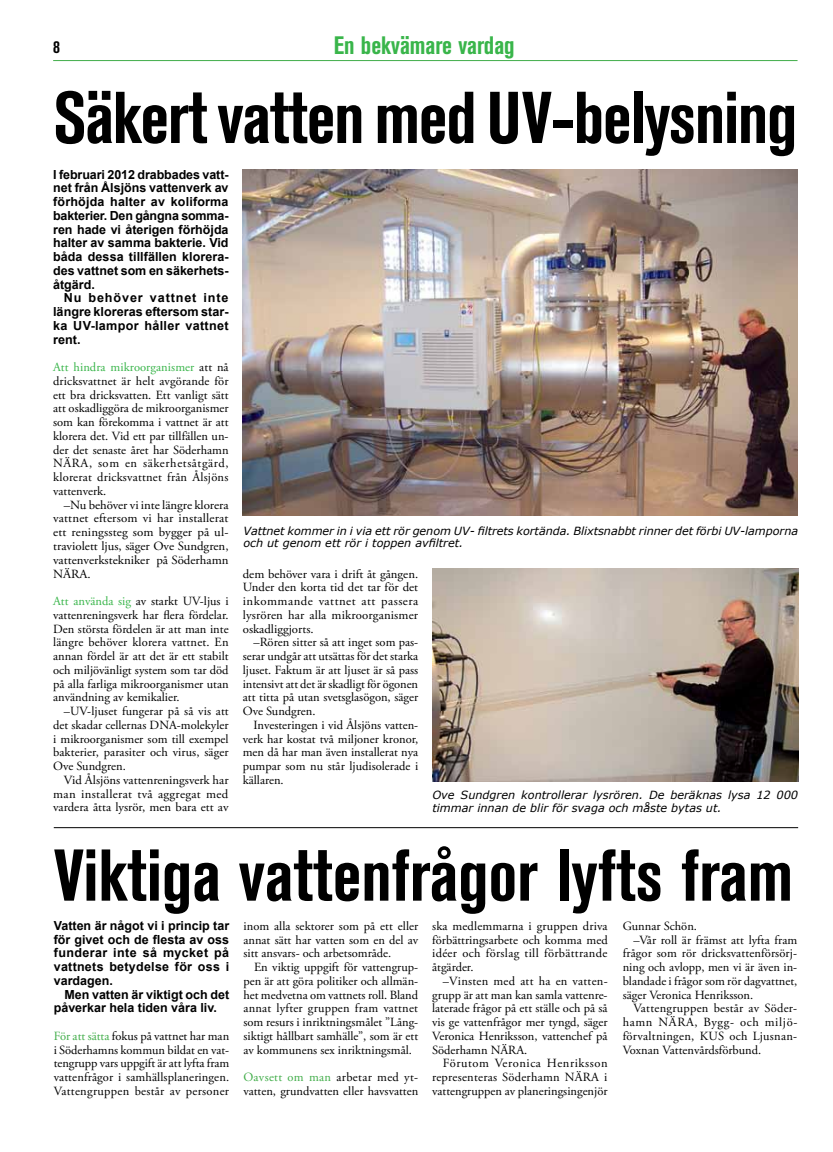
<style>
.page{position:relative;width:833px;height:1152px;background:#fff}
.page>*{position:absolute;margin:0;border:0;box-sizing:border-box;transform-origin:0 0}
.t1{font:700 condensed 72.5px "Akzidenz Grotesk BE";letter-spacing:-.01em;color:#000}
.t2{font:700 condensed 25px "Akzidenz Grotesk BE";color:#39b54a}
.t3{font:700 condensed 17.5px "Akzidenz Grotesk BE";color:#000}
.t4{font:12.5px/13.8px "Adobe Garamond Pro";color:#000;text-align:justify}
.t5{font:700 12.5px/13.8px "Arial";color:#000;text-align:justify}
.t6{font:12.5px "Adobe Garamond Pro";letter-spacing:.025em;color:#000}
.t7{font:12.5px "Adobe Garamond Pro";letter-spacing:.02em;color:#000}
.t8{font:12.5px "Adobe Garamond Pro";letter-spacing:.05em;color:#000}
.t9{font:italic 11.25px/12.5px "Verdana";color:#000}
.s1{color:#39b54a}
.s2{color:#41ad49}
</style>
<div class="page">
<hr style="left:53px;top:60px;width:744px;height:1px;background:#41ad49">
<hr style="left:54px;top:827px;width:744px;height:1px;background:#000">
<img style="left:242px;top:169px;width:555px;height:347px">
<img style="left:432px;top:568px;width:366px;height:213px">
<h3 class="t3" style="left:53px;top:37px;width:8px">8</h3>
<h2 class="t2" style="left:334px;top:31px;width:182px">En bekvämare vardag</h2>
<h1 class="t1" style="left:53px;top:76px;width:745px">Säkert vatten med UV-belysning</h1>
<p class="t5" style="left:53px;top:168px;width:177px">I februari 2012 drabbades vatt&shy;net från Ålsjöns vattenverk av förhöjda halter av koliforma bakterier. Den gångna somma&shy;ren hade vi återigen förhöjda halter av samma bakterie. Vid båda dessa tillfällen klorera&shy;des vattnet som en säkerhets&shy;åtgärd.</p>
<p class="t5" style="left:53px;top:291px;width:177px;text-indent:11px">Nu behöver vattnet inte längre kloreras eftersom star&shy;ka UV-lampor håller vattnet rent.</p>
<p class="t4" style="left:53px;top:361px;width:177px"><span class="s1">Att hindra mikroorganismer</span> att nå dricksvattnet är helt avgörande för ett bra dricksvatten. Ett vanligt sätt att oskadliggöra de mikroorganismer som kan förekomma i vattnet är att klorera det. Vid ett par tillfällen un&shy;der det senaste året har Söderhamn NÄRA, som en säkerhetsåtgärd, klorerat dricksvattnet från Ålsjöns vattenverk.</p>
<p class="t4" style="left:53px;top:498px;width:177px;text-indent:11px">–Nu behöver vi inte längre klorera vattnet eftersom vi har installerat ett reningssteg som bygger på ul&shy;traviolett ljus, säger Ove Sundgren, vattenverkstekniker på Söderhamn NÄRA.</p>
<p class="t4" style="left:53px;top:594px;width:177px"><span class="s1">Att använda sig</span> av starkt UV-ljus i vattenreningsverk har flera fördelar.<br>Den största fördelen är att man inte längre behöver klorera vattnet. En annan fördel är att det är ett stabilt och miljövänligt system som tar död på alla farliga mikroorganismer utan användning av kemikalier.</p>
<p class="t4" style="left:53px;top:704px;width:177px;text-indent:11px">–UV-ljuset fungerar på så vis att det skadar cellernas DNA-molekyler i mikroorganismer som till exempel bakterier, parasiter och virus, säger Ove Sundgren.</p>
<p class="t4" style="left:53px;top:773px;width:177px;text-indent:11px">Vid Ålsjöns vattenreningsverk har man installerat två aggregat med vardera åtta lysrör, men bara ett av</p>
<p class="t9" style="left:243px;top:524px;width:556px">Vattnet kommer in i via ett rör genom UV- filtrets kortända. Blixtsnabbt rinner det förbi UV-lamporna och ut genom ett rör i toppen avfiltret.</p>
<p class="t4" style="left:243px;top:567px;width:177px">dem behöver vara i drift åt gången.<br>Under den korta tid det tar för det inkommande vattnet att passera lysrören har alla mikroorganismer oskadliggjorts.</p>
<p class="t4" style="left:243px;top:636px;width:177px;text-indent:11px">–Rören sitter så att inget som pas&shy;serar undgår att utsättas för det starka ljuset. Faktum är att ljuset är så pass intensivt att det är skadligt för ögonen att titta på utan svetsglasögon, säger Ove Sundgren.</p>
<p class="t4" style="left:243px;top:718px;width:177px;text-indent:11px">Investeringen i vid Ålsjöns vatten&shy;verk har kostat två miljoner kronor, men då har man även installerat nya pumpar som nu står ljudisolerade i källaren.</p>
<p class="t9" style="left:432px;top:788px;width:367px">Ove Sundgren kontrollerar lysrören. De beräknas lysa 12 000 timmar innan de blir för svaga och måste bytas ut.</p>
<h1 class="t1" style="left:54px;top:834px;width:740px">Viktiga vattenfrågor lyfts fram</h1>
<p class="t4" style="left:243px;top:919px;width:176px">inom alla sektorer som på ett eller annat sätt har vatten som en del av sitt ansvars- och arbetsområde.</p>
<p class="t4" style="left:243px;top:960px;width:176px;text-indent:11px">En viktig uppgift för vattengrup&shy;pen är att göra politiker och allmän&shy;het medvetna om vattnets roll. Bland annat lyfter gruppen fram vattnet som resurs i inriktningsmålet ”Lång&shy;siktigt hållbart samhälle”, som är ett av kommunens sex inriktningsmål.</p>
<p class="t4" style="left:243px;top:1070px;width:176px"><span class="s2">Oavsett om man</span> arbetar med yt&shy;vatten, grundvatten eller havsvatten</p>
<p class="t5" style="left:54px;top:919px;width:177px">Vatten är något vi i princip tar för givet och de flesta av oss funderar inte så mycket på vattnets betydelse för oss i vardagen.</p>
<p class="t5" style="left:54px;top:987px;width:177px;text-indent:11px">Men vatten är viktigt och det påverkar hela tiden våra liv.</p>
<p class="t4" style="left:54px;top:1029px;width:177px"><span class="s2">För att sätta</span> fokus på vattnet har man i Söderhamns kommun bildat en vat&shy;tengrupp vars uppgift är att lyfta fram vattenfrågor i samhällsplaneringen.<br>Vattengruppen består av personer</p>
<p class="t4" style="left:432px;top:919px;width:177px">ska medlemmarna i gruppen driva förbättringsarbete och komma med idéer och förslag till förbättrande åtgärder.</p>
<p class="t4" style="left:432px;top:974px;width:177px;text-indent:11px">–Vinsten med att ha en vatten&shy;grupp är att man kan samla vattenre&shy;laterade frågor på ett ställe och på så vis ge vattenfrågor mer tyngd, säger Veronica Henriksson, vattenchef på Söderhamn NÄRA.</p>
<p class="t4" style="left:432px;top:1057px;width:177px;text-indent:11px">Förutom Veronica Henriksson representeras Söderhamn NÄRA i vattengruppen av planeringsingenjör</p>
<p class="t4" style="left:622px;top:919px;width:76px">Gunnar Schön.</p>
<p class="t4" style="left:633px;top:933px;width:165px">–Vår roll är främst att lyfta fram</p>
<p class="t4" style="left:622px;top:947px;width:176px">frågor som rör dricksvattenförsörj-</p>
<p class="t4" style="left:622px;top:960px;width:176px">ning och avlopp, men vi är även in-</p>
<p class="t4" style="left:622px;top:974px;width:176px">blandade i frågor som rör dagvattnet,</p>
<p class="t4" style="left:622px;top:988px;width:132px">säger Veronica Henriksson.</p>
<p class="t7" style="left:633px;top:1000px;width:165px">Vattengruppen består av Söder-</p>
<p class="t8" style="left:622px;top:1014px;width:176px">hamn NÄRA, Bygg- och miljö-</p>
<p class="t6" style="left:622px;top:1028px;width:176px">förvaltningen, KUS och Ljusnan-</p>
<p class="t4" style="left:622px;top:1043px;width:140px">Voxnan Vattenvårdsförbund.</p>
</div>
